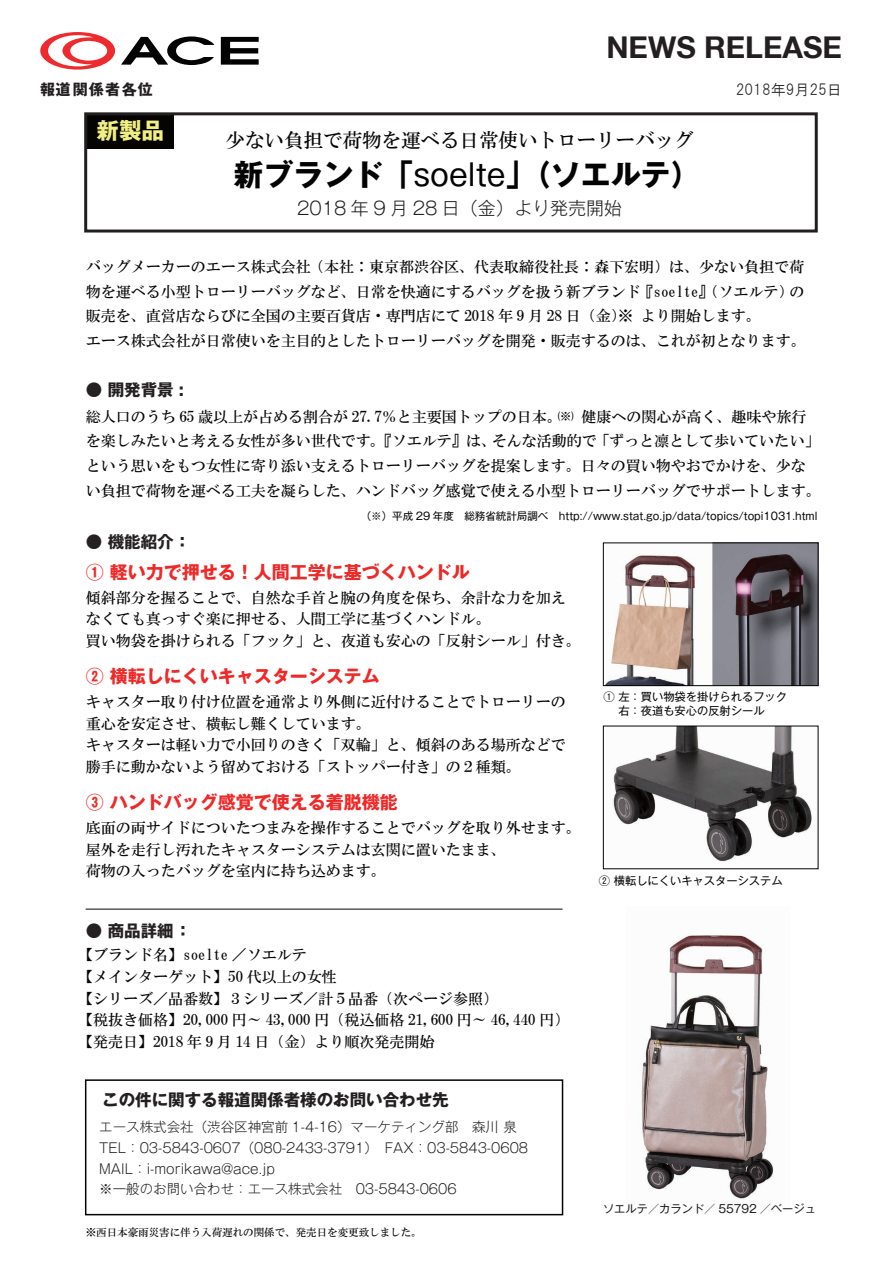
<style>
.page{position:relative;width:893px;height:1263px;background:#fff}
.page>*{position:absolute;margin:0;border:0;box-sizing:border-box;transform-origin:0 0}
.t1{font:700 30px "Gothic MB101 Pro";color:#030303}
.t2{font:700 30px "Helvetica Neue LT";color:#231f20}
.t3{font:700 22.5px "Gothic MB101 Pro";color:#f0ef83}
.t4{font:19.5px "HG Mincho B";color:#070505}
.t5{font:700 18px "Gothic MB101 Pro";color:#ee2928}
.t6{font:300 18px "Gothic MB101 Pro";color:#231f20}
.t7{font:700 16.5px "Gothic MB101 Pro";color:#231f20}
.t8{font:700 16.5px "Gothic MB101 Pro";color:#252122}
.t9{font:15px/21.8px "HG Mincho B";color:#070505}
.t10{font:15px "HGP Gothic M";color:#231f20}
.t11{font:700 15px "Gothic MB101 Pro";letter-spacing:.07em;color:#231f20}
.t12{font:300 13.5px/20.7px "Gothic MB101 Pro";color:#231f20}
.t13{font:11.25px/13.6px "Gothic MB101 Pro";color:#070505}
.t14{font:11.25px "Gothic MB101 Pro";color:#231f20}
.t15{font:10.5px "Gothic MB101 Pro";color:#070505}
.t16{font:10.5px "HG Mincho B";color:#070505}
.s1{font-weight:400}
.s2{font-size:10.5px}
</style>
<div class="page">
<img style="left:641px;top:935px;width:133px;height:265px">
<svg style="left:40px;top:32px;width:75px;height:38px"></svg>
<svg style="left:121px;top:36px;width:93px;height:29px"></svg>
<svg style="left:221px;top:37px;width:38px;height:28px"></svg>
<div style="left:88px;top:114px;width:86px;height:35px;background:#050403"></div>
<div style="left:84px;top:112px;width:734px;height:120px;border:3px solid #231f20"></div>
<div style="left:85px;top:1079px;width:478px;height:136px;border:2px solid #030303"></div>
<img style="left:613px;top:728px;width:199px;height:134px">
<img style="left:606px;top:545px;width:210px;height:139px">
<div style="left:603px;top:543px;width:215px;height:143px;border:1px solid #030303"></div>
<h1 class="t2" style="left:606px;top:28px;width:237px">NEWS RELEASE</h1>
<p class="t11" style="left:40px;top:77px;width:114px">報道関係者各位</p>
<p class="t10" style="left:736px;top:82px;width:108px">2018年9月25日</p>
<h2 class="t3" style="left:97px;top:111px;width:69px">新製品</h2>
<h3 class="t4" style="left:226px;top:130px;width:470px">少ない負担で荷物を運べる日常使いトローリーバッグ</h3>
<h1 class="t1" style="left:233px;top:150px;width:469px">新ブランド「<span class="s1">soelte</span>」（ソエルテ）</h1>
<p class="t6" style="left:297px;top:193px;width:326px">2018 年 9 月 28 日（金）より発売開始</p>
<p class="t9" style="left:86px;top:254px;width:721px;line-height:24.8px">バッグメーカーのエース株式会社（本社：東京都渋谷区、代表取締役社長：森下宏明）は、少ない負担で荷物を運べる小型トローリーバッグなど、日常を快適にするバッグを扱う新ブランド『soelte』（ソエルテ）の販売を、直営店ならびに全国の主要百貨店・専門店にて 2018 年 9 月 28 日（金）※ より開始します。<br>エース株式会社が日常使いを主目的としたトローリーバッグを開発・販売するのは、これが初となります。</p>
<p class="t8" style="left:86px;top:376px;width:100px">● 開発背景 :</p>
<p class="t9" style="left:86px;top:404px;width:737px;line-height:24.8px">総人口のうち 65 歳以上が占める割合が 27.7％と主要国トップの日本。<span class="s2">(※)</span> 健康への関心が高く、趣味や旅行を楽しみたいと考える女性が多い世代です。『ソエルテ』は、そんな活動的で「ずっと凛として歩いていたい」という思いをもつ女性に寄り添い支えるトローリーバッグを提案します。日々の買い物やおでかけを、少ない負担で荷物を運べる工夫を凝らした、ハンドバッグ感覚で使える小型トローリーバッグでサポートします。</p>
<p class="t8" style="left:86px;top:528px;width:106px">● 機能紹介：</p>
<p class="t5" style="left:86px;top:557px;width:385px">① 軽い力で押せる！人間工学に基づくハンドル</p>
<p class="t9" style="left:86px;top:586px;width:497px">傾斜部分を握ることで、自然な手首と腕の角度を保ち、余計な力を加えなくても真っすぐ楽に押せる、人間工学に基づくハンドル。<br>買い物袋を掛けられる「フック」と、夜道も安心の「反射シール」付き。</p>
<p class="t5" style="left:86px;top:661px;width:295px">② 横転しにくいキャスターシステム</p>
<p class="t9" style="left:86px;top:691px;width:482px">キャスター取り付け位置を通常より外側に近付けることでトローリーの重心を安定させ、横転し難くしています。<br>キャスターは軽い力で小回りのきく「双輪」と、傾斜のある場所などで勝手に動かないよう留めておける「ストッパー付き」の２種類。</p>
<p class="t5" style="left:86px;top:787px;width:313px">③ ハンドバッグ感覚で使える着脱機能</p>
<p class="t9" style="left:86px;top:817px;width:497px">底面の両サイドについたつまみを操作することでバッグを取り外せます。屋外を走行し汚れたキャスターシステムは玄関に置いたまま、<br>荷物の入ったバッグを室内に持ち込めます。</p>
<p class="t15" style="left:361px;top:507px;width:458px">（※）平成 29 年度　総務省統計局調べ　http://www.stat.go.jp/data/topics/topi1031.html</p>
<p class="t13" style="left:603px;top:688px;width:185px">① 左：買い物袋を掛けられるフック　 右：夜道も安心の反射シール</p>
<p class="t13" style="left:599px;top:872px;width:185px">② 横転しにくいキャスターシステム</p>
<p class="t8" style="left:86px;top:917px;width:107px">● 商品詳細：</p>
<p class="t9" style="left:78px;top:944px;width:493px">【ブランド名】soelte ／ソエルテ<br>【メインターゲット】50 代以上の女性<br>【シリーズ／品番数】３シリーズ／計５品番（次ページ参照）<br>【税抜き価格】20,000 円～ 43,000 円（税込価格 21,600 円～ 46,440 円）【発売日】2018 年 9 月 14 日（金）より順次発売開始</p>
<p class="t7" style="left:86px;top:1086px;width:365px">　この件に関する報道関係者様のお問い合わせ先</p>
<p class="t12" style="left:86px;top:1115px;width:444px">　エース株式会社（渋谷区神宮前 1-4-16）マーケティング部　森川 泉　TEL：03-5843-0607（080-2433-3791）　FAX：03-5843-0608　MAIL：i-morikawa@ace.jp<br>　※一般のお問い合わせ：エース株式会社　03-5843-0606</p>
<p class="t16" style="left:86px;top:1227px;width:338px">※西日本豪雨災害に伴う入荷遅れの関係で、発売日を変更致しました。</p>
<p class="t14" style="left:603px;top:1199px;width:214px">ソエルテ／カランド／ 55792 ／ベージュ</p>
</div>
